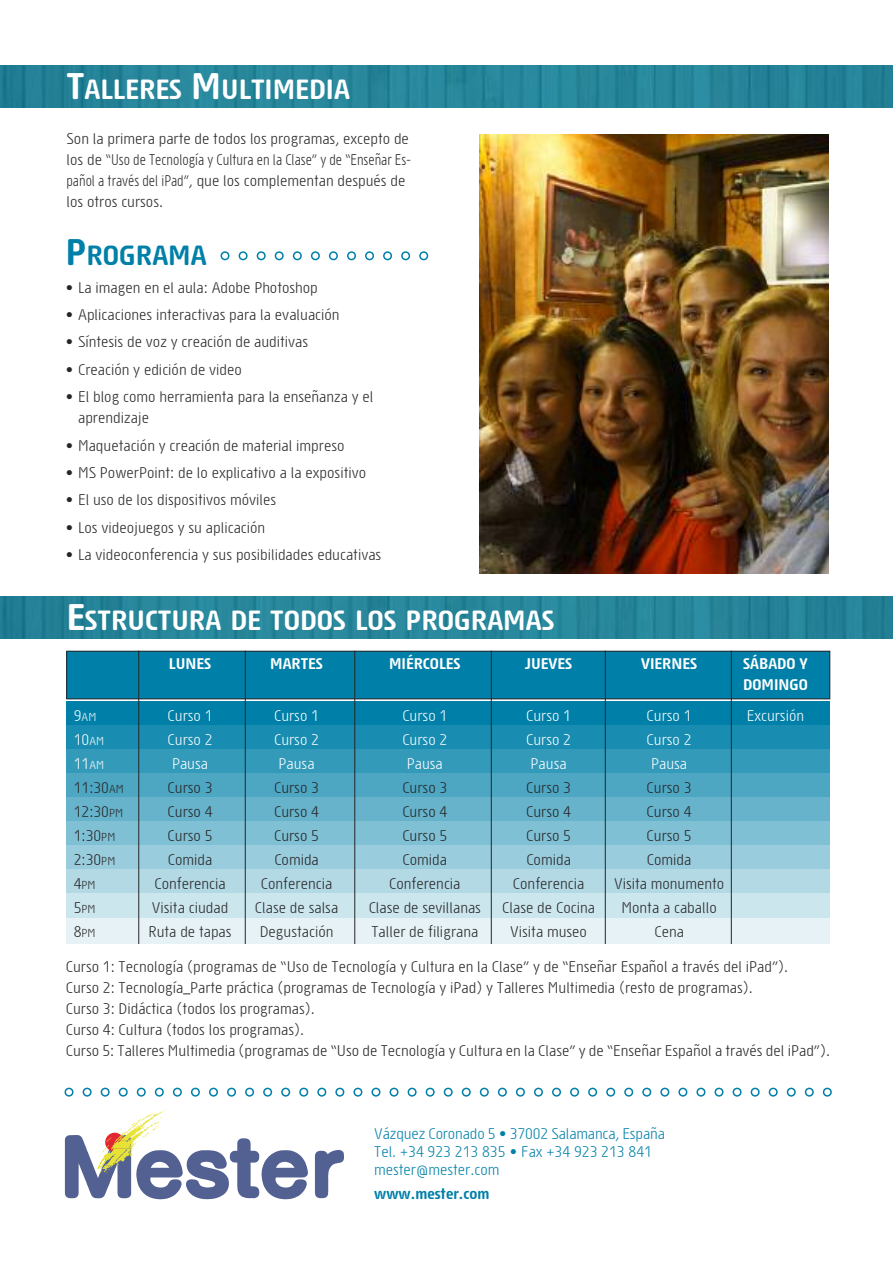
<style>
.page{position:relative;width:893px;height:1263px;background:#fff}
.page>*{position:absolute;margin:0;border:0;box-sizing:border-box;transform-origin:0 0}
.t1{font:700 27px "Sys";color:#fff}
.t2{font:700 27px "Sys";color:#0080a8}
.t3{font:15px/21px "Sys";color:#272627}
.t4{font:15px "Sys";color:#fff}
.t5{font:15px/18px "Sys";letter-spacing:-.005em;color:#0080a8}
.t6{font:700 15px/21px "Sys";color:#fff}
.t7{font:700 15px "Sys";color:#0080a8}
.t8{font:11.25px "Sys";color:#272627}
.t9{font:11.25px "Sys";color:#fff}
.s1{font-size:36px}
.s2{font-size:15px}
.s3{font-size:11.25px}
</style>
<div class="page">
<div style="left:67px;top:651px;width:763px;height:48px;background:#0080a8"></div>
<div style="left:66px;top:651px;width:764px;height:48px;border:1px solid #272627"></div>
<div style="left:66px;top:702px;width:764px;height:25px;background:#0080a8"></div>
<div style="left:66px;top:726px;width:764px;height:25px;background:#198db1"></div>
<div style="left:66px;top:750px;width:764px;height:25px;background:#339aba"></div>
<div style="left:66px;top:774px;width:764px;height:25px;background:#4da6c2"></div>
<div style="left:66px;top:798px;width:764px;height:25px;background:#66b3cb"></div>
<div style="left:66px;top:822px;width:764px;height:25px;background:#80c0d4"></div>
<div style="left:66px;top:846px;width:764px;height:25px;background:#99ccdc"></div>
<div style="left:66px;top:870px;width:764px;height:25px;background:#b3d9e5"></div>
<div style="left:66px;top:894px;width:764px;height:25px;background:#cce6ee"></div>
<div style="left:66px;top:918px;width:764px;height:26px;background:#e6f2f6"></div>
<hr style="left:138px;top:651px;width:1px;height:293px;background:#272627">
<hr style="left:245px;top:651px;width:1px;height:293px;background:#272627">
<hr style="left:354px;top:651px;width:1px;height:293px;background:#272627">
<hr style="left:491px;top:651px;width:1px;height:293px;background:#272627">
<hr style="left:605px;top:651px;width:1px;height:293px;background:#272627">
<hr style="left:731px;top:651px;width:1px;height:293px;background:#272627">
<img style="left:1px;top:596px;width:891px;height:42px">
<img style="left:0;top:65px;width:892px;height:42px">
<img style="left:479px;top:134px;width:350px;height:439px">
<svg style="left:65px;top:1088px;width:767px;height:9px"></svg>
<svg style="left:315px;top:1150px;width:29px;height:48px"></svg>
<svg style="left:65px;top:1109px;width:243px;height:90px"></svg>
<svg style="left:220px;top:251px;width:208px;height:9px"></svg>
<h1 class="t1" style="left:67px;top:79px;width:285px"><span class="s1">T</span>ALLERES <span class="s1">M</span>ULTIMEDIA</h1>
<p class="t3" style="left:67px;top:129px;width:346px">Son la primera parte de todos los programas, excepto de los de “Uso de Tecnología y Cultura en la Clase” y de “Enseñar Es&shy;pañol a través del iPad”, que los complementan después de los otros cursos.</p>
<h1 class="t2" style="left:65px;top:246px;width:143px"><span class="s1">P</span>ROGRAMA</h1>
<p class="t3" style="left:65px;top:278px;width:254px">• La imagen en el aula: Adobe Photoshop</p>
<p class="t3" style="left:65px;top:305px;width:276px">• Aplicaciones interactivas para la evaluación</p>
<p class="t3" style="left:65px;top:333px;width:244px">• Síntesis de voz y creación de auditivas</p>
<p class="t3" style="left:65px;top:360px;width:178px">• Creación y edición de video</p>
<p class="t3" style="left:78px;top:388px;width:297px;text-indent:-13px">• El blog como herramienta para la enseñanza y el aprendizaje</p>
<p class="t3" style="left:65px;top:436px;width:281px">• Maquetación y creación de material impreso</p>
<p class="t3" style="left:65px;top:463px;width:302px">• MS PowerPoint: de lo explicativo a la expositivo</p>
<p class="t3" style="left:65px;top:491px;width:212px">• El uso de los dispositivos móviles</p>
<p class="t3" style="left:65px;top:518px;width:201px">• Los videojuegos y su aplicación</p>
<p class="t3" style="left:65px;top:545px;width:317px">• La videoconferencia y sus posibilidades educativas</p>
<h1 class="t1" style="left:67px;top:610px;width:489px"><span class="s1">E</span>STRUCTURA DE TODOS LOS PROGRAMAS</h1>
<p class="t6" style="left:169px;top:655px;width:44px">LUNES</p>
<p class="t6" style="left:270px;top:655px;width:54px">MARTES</p>
<p class="t6" style="left:389px;top:655px;width:73px">MIÉRCOLES</p>
<p class="t6" style="left:525px;top:655px;width:49px">JUEVES</p>
<p class="t6" style="left:641px;top:655px;width:57px">VIERNES</p>
<p class="t6" style="left:743px;top:655px;width:66px">SÁBADO Y<br>DOMINGO</p>
<p class="t9" style="left:74px;top:712px;width:24px"><span class="s2">9</span>AM</p>
<p class="t4" style="left:168px;top:710px;width:47px">Curso 1</p>
<p class="t4" style="left:274px;top:710px;width:47px">Curso 1</p>
<p class="t4" style="left:402px;top:710px;width:47px">Curso 1</p>
<p class="t4" style="left:526px;top:710px;width:47px">Curso 1</p>
<p class="t4" style="left:647px;top:710px;width:47px">Curso 1</p>
<p class="t4" style="left:747px;top:710px;width:59px">Excursión</p>
<p class="t4" style="left:74px;top:734px;width:32px">10<span class="s3">AM</span></p>
<p class="t4" style="left:168px;top:734px;width:47px">Curso 2</p>
<p class="t4" style="left:274px;top:734px;width:47px">Curso 2</p>
<p class="t4" style="left:402px;top:734px;width:47px">Curso 2</p>
<p class="t4" style="left:526px;top:734px;width:47px">Curso 2</p>
<p class="t4" style="left:647px;top:734px;width:47px">Curso 2</p>
<p class="t4" style="left:74px;top:758px;width:32px">11<span class="s3">AM</span></p>
<p class="t4" style="left:172px;top:758px;width:38px">Pausa</p>
<p class="t4" style="left:279px;top:758px;width:38px">Pausa</p>
<p class="t4" style="left:407px;top:758px;width:38px">Pausa</p>
<p class="t4" style="left:531px;top:758px;width:38px">Pausa</p>
<p class="t4" style="left:651px;top:758px;width:38px">Pausa</p>
<p class="t3" style="left:74px;top:778px;width:51px">11:30<span class="s3">AM</span></p>
<p class="t3" style="left:168px;top:778px;width:47px">Curso 3</p>
<p class="t3" style="left:274px;top:778px;width:47px">Curso 3</p>
<p class="t3" style="left:402px;top:778px;width:47px">Curso 3</p>
<p class="t3" style="left:526px;top:778px;width:47px">Curso 3</p>
<p class="t3" style="left:647px;top:778px;width:47px">Curso 3</p>
<p class="t3" style="left:74px;top:802px;width:51px">12:30<span class="s3">PM</span></p>
<p class="t3" style="left:168px;top:802px;width:47px">Curso 4</p>
<p class="t3" style="left:274px;top:802px;width:47px">Curso 4</p>
<p class="t3" style="left:402px;top:802px;width:47px">Curso 4</p>
<p class="t3" style="left:526px;top:802px;width:47px">Curso 4</p>
<p class="t3" style="left:647px;top:802px;width:47px">Curso 4</p>
<p class="t3" style="left:74px;top:826px;width:43px">1:30<span class="s3">PM</span></p>
<p class="t3" style="left:168px;top:826px;width:47px">Curso 5</p>
<p class="t3" style="left:274px;top:826px;width:47px">Curso 5</p>
<p class="t3" style="left:402px;top:826px;width:47px">Curso 5</p>
<p class="t3" style="left:526px;top:826px;width:47px">Curso 5</p>
<p class="t3" style="left:647px;top:826px;width:47px">Curso 5</p>
<p class="t3" style="left:74px;top:850px;width:43px">2:30<span class="s3">PM</span></p>
<p class="t3" style="left:168px;top:850px;width:46px">Comida</p>
<p class="t3" style="left:274px;top:850px;width:46px">Comida</p>
<p class="t3" style="left:403px;top:850px;width:46px">Comida</p>
<p class="t3" style="left:526px;top:850px;width:46px">Comida</p>
<p class="t3" style="left:647px;top:850px;width:46px">Comida</p>
<p class="t8" style="left:74px;top:880px;width:23px"><span class="s2">4</span>PM</p>
<p class="t3" style="left:154px;top:874px;width:73px">Conferencia</p>
<p class="t3" style="left:261px;top:874px;width:73px">Conferencia</p>
<p class="t3" style="left:389px;top:874px;width:73px">Conferencia</p>
<p class="t3" style="left:513px;top:874px;width:73px">Conferencia</p>
<p class="t3" style="left:614px;top:874px;width:112px">Visita monumento</p>
<p class="t8" style="left:74px;top:904px;width:23px"><span class="s2">5</span>PM</p>
<p class="t3" style="left:152px;top:898px;width:78px">Visita ciudad</p>
<p class="t3" style="left:255px;top:898px;width:85px">Clase de salsa</p>
<p class="t3" style="left:369px;top:898px;width:114px">Clase de sevillanas</p>
<p class="t3" style="left:502px;top:898px;width:94px">Clase de Cocina</p>
<p class="t3" style="left:622px;top:898px;width:97px">Monta a caballo</p>
<p class="t8" style="left:74px;top:928px;width:23px"><span class="s2">8</span>PM</p>
<p class="t3" style="left:149px;top:922px;width:85px">Ruta de tapas</p>
<p class="t3" style="left:260px;top:922px;width:75px">Degustación</p>
<p class="t3" style="left:371px;top:922px;width:108px">Taller de filigrana</p>
<p class="t3" style="left:510px;top:922px;width:78px">Visita museo</p>
<p class="t3" style="left:654px;top:922px;width:31px">Cena</p>
<p class="t3" style="left:66px;top:958px;width:766px">Curso 1: Tecnología (programas de “Uso de Tecnología y Cultura en la Clase” y de “Enseñar Español a través del iPad”).<br>Curso 2: Tecnología_Parte práctica (programas de Tecnología y iPad) y Talleres Multimedia (resto de programas).<br>Curso 3: Didáctica (todos los programas).<br>Curso 4: Cultura (todos los programas).<br>Curso 5: Talleres Multimedia (programas de “Uso de Tecnología y Cultura en la Clase” y de “Enseñar Español a través del iPad”).</p>
<p class="t5" style="left:374px;top:1126px;width:292px">Vázquez Coronado 5 • 37002 Salamanca, España<br>Tel. +34 923 213 835 • Fax +34 923 213 841 mester@mester.com</p>
<p class="t7" style="left:374px;top:1188px;width:117px">www.mester.com</p>
</div>
